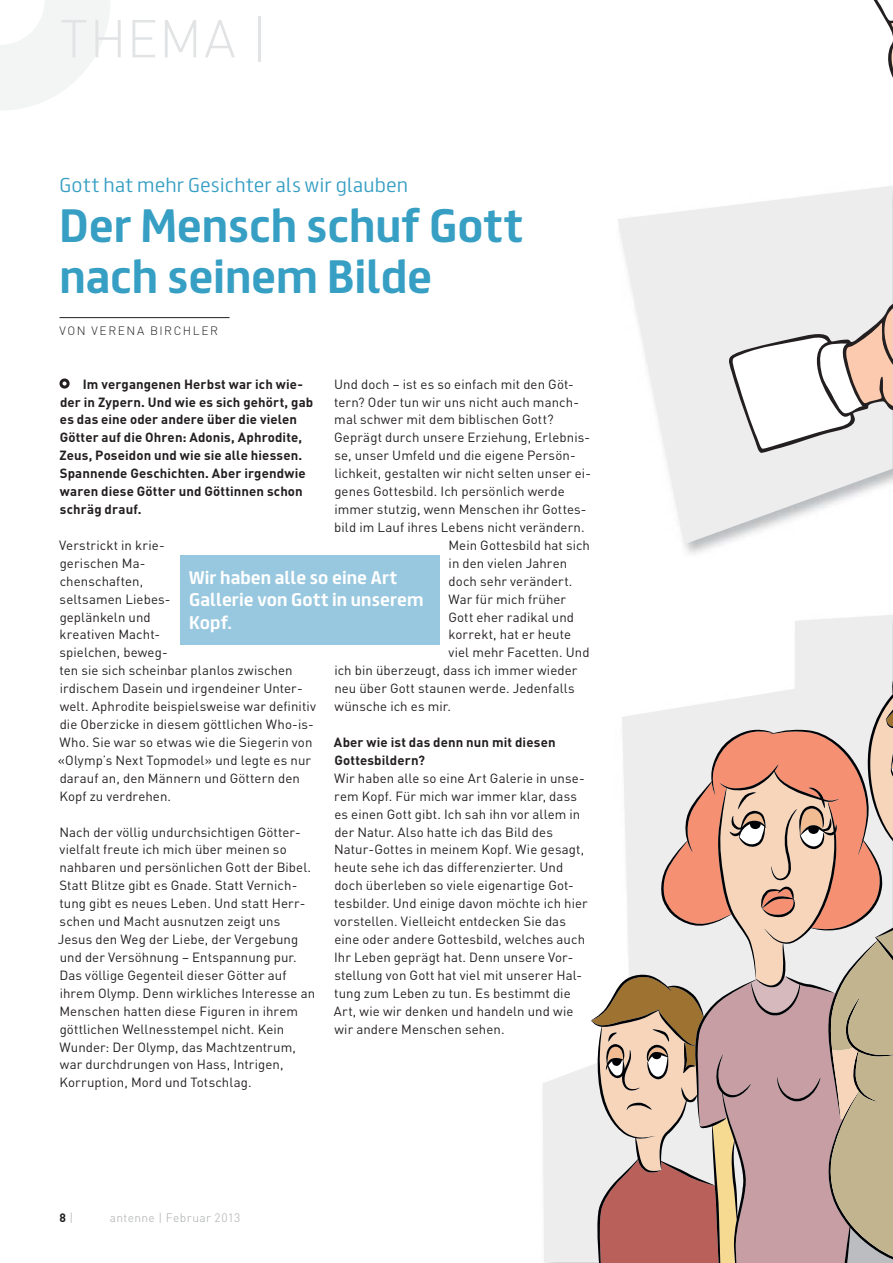
<style>
.page{position:relative;width:893px;height:1263px;background:#fff}
.page>*{position:absolute;margin:0;border:0;box-sizing:border-box;transform-origin:0 0}
.t1{font:300 52.5px "DINOT";letter-spacing:.025em;color:#e2e3e4}
.t2{font:700 42px/51px "FS Truman";letter-spacing:-.005em;color:#369fc3}
.t3{font:300 18px "FS Truman";letter-spacing:.01em;color:#369fc3}
.t4{font:700 16.5px/22.5px "FS Truman";letter-spacing:.01em;color:#fff}
.t5{font:13.2px/17.9px "DINOT";letter-spacing:.005em;color:#231f20}
.t6{font:700 13.2px/17.9px "DINOT";letter-spacing:.01em;color:#231f20}
.t7{font:300 12px "DINOT";letter-spacing:.035em;color:#a7a9ac}
.t8{font:300 12px "DINOT";letter-spacing:.13em;color:#231f20}
.t9{font:700 12px "DINOT";color:#231f20}
.s1{font-weight:300;color:#a7a9ac}
</style>
<div class="page">
<svg style="left:0;top:0;width:110px;height:110px"></svg>
<svg style="left:618px;top:186px;width:275px;height:358px;fill:#ededee"></svg>
<svg style="left:543px;top:615px;width:350px;height:648px"></svg>
<div style="left:60px;top:378px;width:10px;height:11px;border:3px solid #231f20;border-radius:50%"></div>
<hr style="left:60px;top:317px;width:170px;height:1px;background:#231f20">
<svg style="left:591px;top:621px;width:302px;height:642px;background:#d8bdb3"></svg>
<svg style="left:873px;top:0;width:20px;height:78px"></svg>
<svg style="left:727px;top:249px;width:166px;height:204px"></svg>
<div style="left:181px;top:555px;width:259px;height:90px;background:#98c8df"></div>
<h1 class="t1" style="left:60px;top:9px;width:210px">THEMA |</h1>
<h3 class="t3" style="left:60px;top:175px;width:350px">Gott hat mehr Gesichter als wir glauben</h3>
<h2 class="t2" style="left:60px;top:202px;width:465px">Der Mensch schuf Gott nach seinem Bilde</h2>
<p class="t8" style="left:60px;top:324px;width:160px">VON VERENA BIRCHLER</p>
<p class="t5" style="left:334px;top:377px;width:241px">Und doch – ist es so einfach mit den Göt-</p>
<p class="t5" style="left:334px;top:394px;width:246px">tern? Oder tun wir uns nicht auch manch-</p>
<p class="t5" style="left:334px;top:412px;width:221px">mal schwer mit dem biblischen Gott?</p>
<p class="t5" style="left:334px;top:430px;width:257px">Geprägt durch unsere Erziehung, Erlebnis-</p>
<p class="t5" style="left:334px;top:448px;width:243px">se, unser Umfeld und die eigene Persön-</p>
<p class="t5" style="left:334px;top:466px;width:258px">lichkeit, gestalten wir nicht selten unser ei-</p>
<p class="t5" style="left:334px;top:484px;width:232px">genes Gottesbild. Ich persönlich werde</p>
<p class="t5" style="left:334px;top:502px;width:254px">immer stutzig, wenn Menschen ihr Gottes-</p>
<p class="t5" style="left:334px;top:520px;width:252px">bild im Lauf ihres Lebens nicht verändern.</p>
<p class="t5" style="left:448px;top:538px;width:143px">Mein Gottesbild hat sich</p>
<p class="t5" style="left:449px;top:556px;width:120px">in den vielen Jahren</p>
<p class="t5" style="left:449px;top:574px;width:125px">doch sehr verändert.</p>
<p class="t5" style="left:448px;top:592px;width:119px">War für mich früher</p>
<p class="t5" style="left:448px;top:609px;width:127px">Gott eher radikal und</p>
<p class="t5" style="left:449px;top:627px;width:124px">korrekt, hat er heute</p>
<p class="t5" style="left:448px;top:645px;width:143px">viel mehr Facetten. Und</p>
<p class="t5" style="left:334px;top:663px;width:244px">ich bin überzeugt, dass ich immer wieder</p>
<p class="t5" style="left:334px;top:681px;width:242px">neu über Gott staunen werde. Jedenfalls</p>
<p class="t5" style="left:334px;top:699px;width:118px">wünsche ich es mir.</p>
<p class="t6" style="left:334px;top:734px;width:223px">Aber wie ist das denn nun mit diesen<br>Gottesbildern?</p>
<p class="t5" style="left:334px;top:771px;width:256px">Wir haben alle so eine Art Galerie in unse&shy;rem Kopf. Für mich war immer klar, dass es einen Gott gibt. Ich sah ihn vor allem in der Natur. Also hatte ich das Bild des Natur-Gottes in meinem Kopf. Wie gesagt, heute sehe ich das differenzierter. Und doch überleben so viele eigenartige Got&shy;tesbilder. Und einige davon möchte ich hier vorstellen. Vielleicht entdecken Sie das eine oder andere Gottesbild, welches auch Ihr Leben geprägt hat. Denn unsere Vor&shy;stellung von Gott hat viel mit unserer Hal&shy;tung zum Leben zu tun. Es bestimmt die Art, wie wir denken und handeln und wie wir andere Menschen sehen.</p>
<p class="t6" style="left:59px;top:376px;width:255px;text-indent:23px">Im vergangenen Herbst war ich wie&shy;der in Zypern. Und wie es sich gehört, gab es das eine oder andere über die vielen Götter auf die Ohren: Adonis, Aphrodite, Zeus, Poseidon und wie sie alle hiessen.<br>Spannende Geschichten. Aber irgendwie waren diese Götter und Göttinnen schon schräg drauf.</p>
<p class="t5" style="left:58px;top:538px;width:260px">Verstrickt in krie-<br>gerischen Ma-<br>chenschaften,<br>seltsamen Liebes-<br>geplänkeln und<br>kreativen Macht-<br>spielchen, beweg-<br>ten sie sich schein bar planlos zwischen irdischem Dasein und irgendeiner Unter&shy;welt. Aphrodite beispielsweise war definitiv die Oberzicke in diesem göttlichen Who-is-<br>Who. Sie war so etwas wie die Siegerin von «Olymp’s Next Topmodel» und legte es nur darauf an, den Männern und Göttern den<br>Kopf zu verdrehen.</p>
<p class="t5" style="left:58px;top:824px;width:259px">Nach der völlig undurchsichtigen Götter&shy;vielfalt freute ich mich über meinen so nahbaren und persönlichen Gott der Bibel.<br>Statt Blitze gibt es Gnade. Statt Vernich&shy;tung gibt es neues Leben. Und statt Herr&shy;schen und Macht ausnutzen zeigt uns Jesus den Weg der Liebe, der Vergebung und der Versöhnung – Entspannung pur.<br>Das völlige Gegenteil dieser Götter auf ihrem Olymp. Denn wirkliches Interesse an Menschen hatten diese Figuren in ihrem göttlichen Wellnesstempel nicht. Kein Wunder: Der Olymp, das Machtzentrum, war durchdrungen von Hass, Intrigen, Korruption, Mord und Totschlag.</p>
<p class="t4" style="left:189px;top:567px;width:236px">Wir haben alle so eine Art<br>Gallerie von Gott in unserem<br>Kopf.</p>
<p class="t9" style="left:60px;top:1213px;width:15px">8 <span class="s1">|</span></p>
<p class="t7" style="left:110px;top:1211px;width:132px">antenne | Februar 2013</p>
</div>
